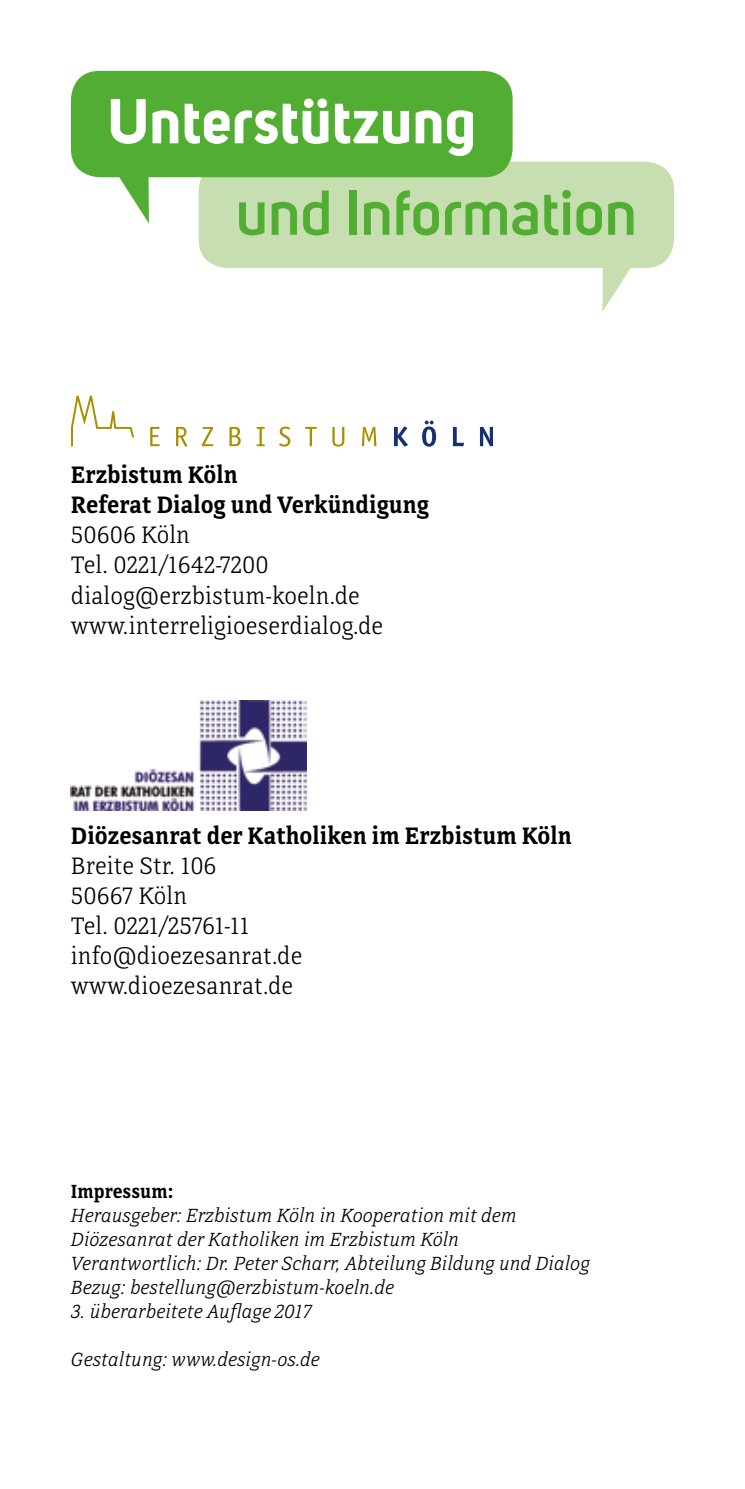
<style>
.page{position:relative;width:745px;height:1489px;background:#fff}
.page>*{position:absolute;margin:0;border:0;box-sizing:border-box;transform-origin:0 0}
.t1{font:600 62.5px "Uni Sans";color:#52ae32}
.t2{font:700 62.5px "Uni Sans";color:#fff}
.t3{font:300 25px/30px "Directa Serif";color:#000}
.t4{font:600 25px/30px "Directa Serif";color:#000}
.t5{font:italic 300 20px/24px "Directa Serif";color:#000}
.t6{font:600 20px "Directa Serif";color:#000}
</style>
<div class="page">
<svg style="left:198px;top:162px;width:475px;height:150px;fill:#c7dfb0"></svg>
<svg style="left:71px;top:71px;width:441px;height:152px;background:#79bf5e"></svg>
<svg style="left:150px;top:427px;width:9px;height:19px"></svg>
<svg style="left:176px;top:427px;width:11px;height:19px"></svg>
<svg style="left:202px;top:427px;width:11px;height:19px"></svg>
<svg style="left:229px;top:427px;width:11px;height:19px"></svg>
<svg style="left:256px;top:427px;width:8px;height:19px"></svg>
<svg style="left:279px;top:426px;width:11px;height:20px"></svg>
<svg style="left:305px;top:427px;width:12px;height:19px"></svg>
<svg style="left:332px;top:427px;width:12px;height:19px"></svg>
<svg style="left:361px;top:427px;width:15px;height:19px"></svg>
<svg style="left:394px;top:426px;width:13px;height:20px"></svg>
<svg style="left:422px;top:420px;width:14px;height:26px"></svg>
<svg style="left:452px;top:427px;width:11px;height:19px"></svg>
<svg style="left:480px;top:427px;width:12px;height:19px"></svg>
<svg style="left:71px;top:395px;width:63px;height:51px"></svg>
<img style="left:70px;top:700px;width:236px;height:110px">
<h1 class="t2" style="left:107px;top:82px;width:370px">Unterstützung</h1>
<h1 class="t1" style="left:235px;top:166px;width:402px">und Information</h1>
<p class="t4" style="left:71px;top:460px;width:359px">Erzbistum Köln<br>Referat Dialog und Verkündigung</p>
<p class="t3" style="left:71px;top:520px;width:314px">50606 Köln<br>Tel. 0221/1642-7200 dialog@erzbistum-koeln.de www.interreligioeserdialog.de</p>
<p class="t4" style="left:71px;top:820px;width:502px">Diözesanrat der Katholiken im Erzbistum Köln</p>
<p class="t3" style="left:71px;top:850px;width:233px">Breite Str. 106<br>50667 Köln<br>Tel. 0221/25761-11 info@dioezesanrat.de www.dioezesanrat.de</p>
<p class="t6" style="left:71px;top:1178px;width:104px">Impressum:</p>
<p class="t5" style="left:71px;top:1202px;width:520px">Herausgeber: Erzbistum Köln in Kooperation mit dem Diözesanrat der Katholiken im Erzbistum Köln Verantwortlich: Dr. Peter Scharr, Abteilung Bildung und Dialog Bezug: bestellung@erzbistum-koeln.de</p>
<p class="t5" style="left:71px;top:1298px;width:242px">3. überarbeitete Auflage 2017</p>
<p class="t5" style="left:71px;top:1346px;width:250px">Gestaltung: www.design-os.de</p>
</div>
